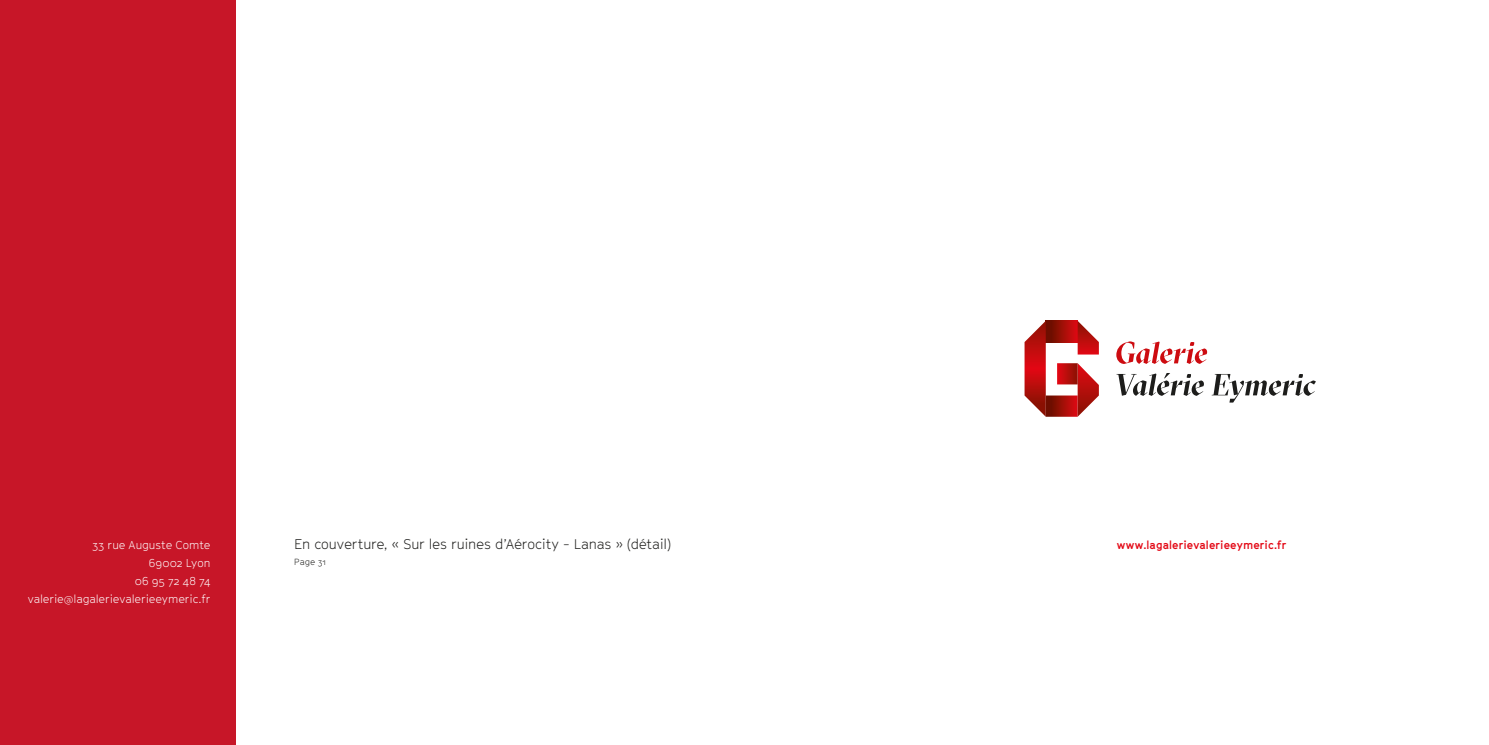
<style>
.page{position:relative;width:1489px;height:745px;background:#fff}
.page>*{position:absolute;margin:0;border:0;box-sizing:border-box;transform-origin:0 0}
.t1{font:300 13.75px "GT Cinetype";letter-spacing:-.01em;color:#1d1d1b}
.t2{font:300 11.25px/18px "GT Cinetype";color:#fff;text-align:right}
.t3{font:700 11.25px "GT Cinetype";letter-spacing:.01em;color:#e30613}
.t4{font:300 8.75px "GT Cinetype";letter-spacing:.01em;color:#1d1d1b}
</style>
<div class="page">
<div style="left:0;top:0;width:236px;height:744px;background:#c71628"></div>
<div style="left:1045px;top:320px;width:32px;height:22px;background:linear-gradient(to right,#5b1000,#d50c11)"></div>
<svg style="left:1024px;top:321px;width:21px;height:95px"></svg>
<div style="left:1045px;top:395px;width:32px;height:21px;background:linear-gradient(to right,#5b1000,#d50c11)"></div>
<svg style="left:1077px;top:320px;width:21px;height:34px"></svg>
<svg style="left:1077px;top:363px;width:21px;height:53px"></svg>
<div style="left:1057px;top:363px;width:20px;height:21px;background:linear-gradient(to right,#e40814,#921104)"></div>
<svg style="left:1116px;top:373px;width:199px;height:29px"></svg>
<svg style="left:1116px;top:341px;width:90px;height:23px"></svg>
<p class="t2" style="left:28px;top:535px;width:184px">33 rue Auguste Comte<br>69002 Lyon<br>06 95 72 48 74 valerie@lagalerievalerieeymeric.fr</p>
<p class="t1" style="left:294px;top:535px;width:378px">En couverture, « Sur les ruines d’Aérocity - Lanas » (détail)</p>
<p class="t3" style="left:1116px;top:538px;width:171px">www.lagalerievalerieeymeric.fr</p>
<p class="t4" style="left:294px;top:556px;width:33px">Page 31</p>
</div>
